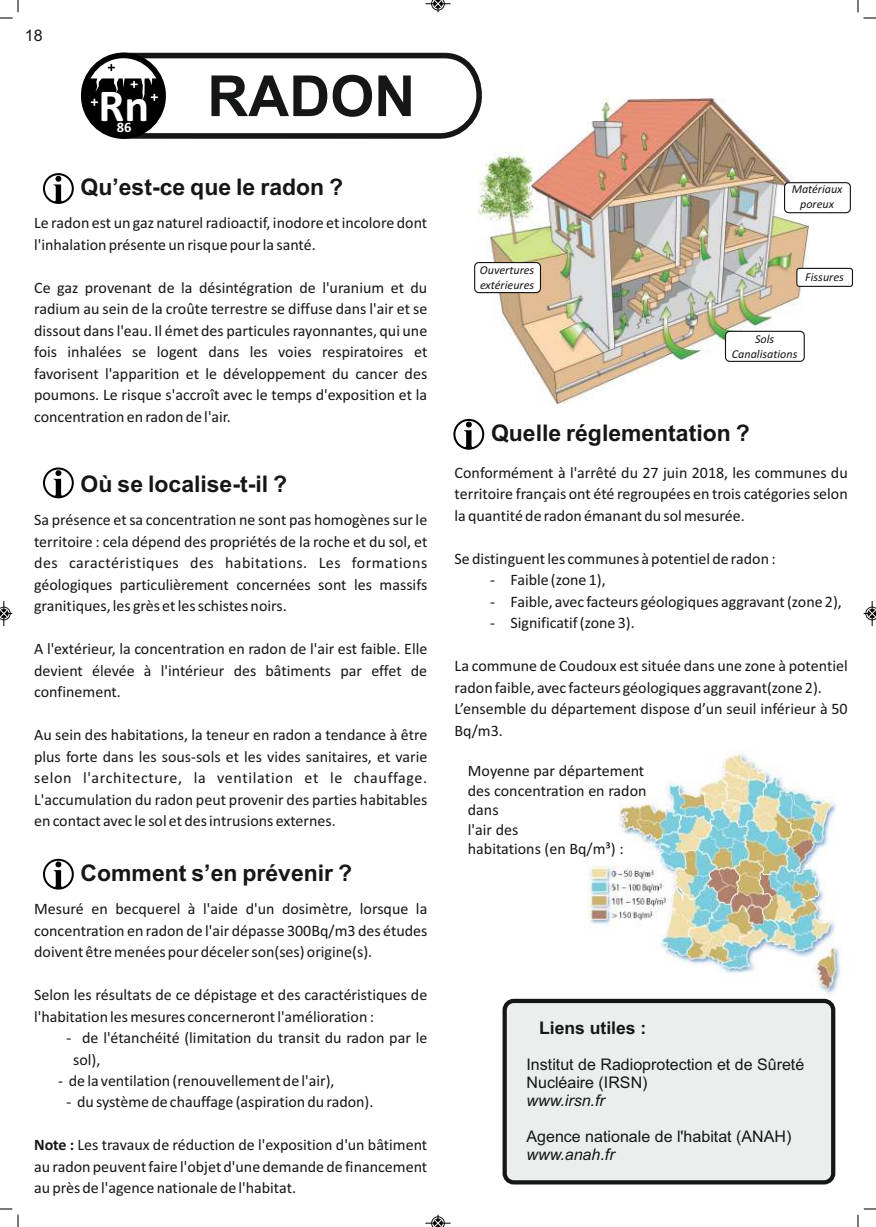
<style>
.page{position:relative;width:876px;height:1227px;background:#fff}
.page>*{position:absolute;margin:0;border:0;box-sizing:border-box;transform-origin:0 0}
.t1{font:700 56.6px "Arial";color:#151616}
.t2{font:700 46px "Calibri";color:#fff}
.t3{font:700 23px "Arial";color:#151616}
.t4{font:700 17.6px "Arial";color:#151616}
.t5{font:16px/21.4px "Calibri";color:#151616;text-align:justify}
.t6{font:16px/17.8px "Arial";color:#151616}
.t7{font:italic 16px "Arial";color:#151616}
.t8{font:700 14.4px "Calibri";color:#fff}
.t9{font:italic 12px/14.8px "Calibri";color:#151616;text-align:center}
.s1{font-weight:700}
</style>
<div class="page">
<div style="left:502px;top:998px;width:332px;height:186px;background:#eceded;border:4px solid #151616;border-radius:9px"></div>
<svg style="left:463px;top:422px;width:9px;height:25px"></svg>
<div style="left:453px;top:419px;width:31px;height:31px;border:2px solid #000;border-radius:50%"></div>
<svg style="left:53px;top:861px;width:10px;height:25px"></svg>
<div style="left:43px;top:858px;width:31px;height:31px;border:2px solid #000;border-radius:50%"></div>
<img style="left:478px;top:98px;width:330px;height:305px">
<div style="left:783px;top:182px;width:67px;height:31px;background:#fff;border:1px solid #151616;border-radius:4px"></div>
<div style="left:724px;top:331px;width:80px;height:31px;background:#fff;border:1px solid #151616;border-radius:4px"></div>
<div style="left:795px;top:268px;width:57px;height:19px;background:#fff;border:1px solid #151616;border-radius:3px"></div>
<div style="left:474px;top:262px;width:66px;height:31px;background:#fff;border:1px solid #151616;border-radius:4px"></div>
<svg style="left:53px;top:470px;width:10px;height:25px"></svg>
<div style="left:43px;top:467px;width:31px;height:31px;border:2px solid #000;border-radius:50%"></div>
<img style="left:587px;top:754px;width:254px;height:241px">
<svg style="left:53px;top:176px;width:9px;height:25px"></svg>
<div style="left:43px;top:173px;width:31px;height:31px;border:2px solid #000;border-radius:50%"></div>
<svg style="left:82px;top:52px;width:402px;height:89px"></svg>
<div style="left:81px;top:53px;width:85px;height:86px;border:6px solid #000;border-radius:50%"></div>
<svg style="left:857px;top:0;width:18px;height:19px"></svg>
<svg style="left:0;top:0;width:19px;height:19px"></svg>
<svg style="left:857px;top:1208px;width:18px;height:19px"></svg>
<svg style="left:0;top:1208px;width:19px;height:19px"></svg>
<svg style="left:425px;top:1214px;width:25px;height:13px"></svg>
<svg style="left:0;top:601px;width:12px;height:25px"></svg>
<svg style="left:863px;top:601px;width:12px;height:25px"></svg>
<svg style="left:425px;top:0;width:25px;height:12px"></svg>
<p class="t6" style="left:25px;top:28px;width:19px">18</p>
<h2 class="t2" style="left:98px;top:87px;width:52px">Rn</h2>
<p class="t8" style="left:117px;top:121px;width:16px">86</p>
<h1 class="t1" style="left:207px;top:75px;width:209px">RADON</h1>
<h3 class="t3" style="left:81px;top:178px;width:264px">Qu’est-ce que le radon ?</h3>
<p class="t5" style="left:34px;top:214px;width:394px">Le radon est un gaz naturel radioactif, inodore et incolore dont l'inhalation présente un risque pour la santé.</p>
<p class="t5" style="left:34px;top:278px;width:394px">Ce gaz provenant de la désintégration de l'uranium et du radium au sein de la croûte terrestre se diffuse dans l'air et se dissout dans l'eau. Il émet des particules rayonnantes, qui une fois inhalées se logent dans les voies respiratoires et favorisent l'apparition et le développement du cancer des poumons. Le risque s'accroît avec le temps d'exposition et la concentration en radon de l'air.</p>
<h3 class="t3" style="left:81px;top:475px;width:208px">Où se localise-t-il ?</h3>
<p class="t5" style="left:34px;top:510px;width:394px">Sa présence et sa concentration ne sont pas homogènes sur le territoire : cela dépend des propriétés de la roche et du sol, et des caractéristiques des habitations. Les formations géologiques particulièrement concernées sont les massifs granitiques, les grès et les schistes noirs.</p>
<p class="t5" style="left:34px;top:639px;width:394px">A l'extérieur, la concentration en radon de l'air est faible. Elle devient élevée à l'intérieur des bâtiments par effet de confinement.</p>
<p class="t5" style="left:34px;top:725px;width:394px">Au sein des habitations, la teneur en radon a tendance à être plus forte dans les sous-sols et les vides sanitaires, et varie selon l'architecture, la ventilation et le chauffage.<br>L'accumulation du radon peut provenir des parties habitables en contact avec le sol et des intrusions externes.</p>
<h3 class="t3" style="left:81px;top:864px;width:273px">Comment s’en prévenir ?</h3>
<p class="t5" style="left:34px;top:899px;width:394px">Mesuré en becquerel à l'aide d'un dosimètre, lorsque la concentration en radon de l'air dépasse 300Bq/m3 des études doivent être menées pour déceler son(ses) origine(s).</p>
<p class="t5" style="left:34px;top:985px;width:394px">Selon les résultats de ce dépistage et des caractéristiques de l'habitation les mesures concerneront l'amélioration :</p>
<p class="t5" style="left:73px;top:1028px;width:355px;text-indent:-7px">- de l'étanchéité (limitation du transit du radon par le sol),</p>
<p class="t5" style="left:58px;top:1071px;width:278px">- de la ventilation (renouvellement de l'air),</p>
<p class="t5" style="left:66px;top:1092px;width:308px">- du système de chauffage (aspiration du radon).</p>
<p class="t5" style="left:34px;top:1135px;width:394px"><span class="s1">Note :</span> Les travaux de réduction de l'exposition d'un bâtiment au radon peuvent faire l'objet d'une demande de financement au près de l'agence nationale de l'habitat.</p>
<p class="t9" style="left:479px;top:263px;width:56px;text-align:left">Ouvertures extérieures</p>
<p class="t9" style="left:791px;top:183px;width:52px">Matériaux poreux</p>
<p class="t9" style="left:804px;top:271px;width:40px">Fissures</p>
<p class="t9" style="left:731px;top:333px;width:67px">Sols<br>Canalisations</p>
<h3 class="t3" style="left:491px;top:424px;width:260px">Quelle réglementation ?</h3>
<p class="t5" style="left:454px;top:463px;width:394px">Conformément à l'arrêté du 27 juin 2018, les communes du territoire français ont été regroupées en trois catégories selon la quantité de radon émanant du sol mesurée.</p>
<p class="t5" style="left:454px;top:549px;width:322px">Se distinguent les communes à potentiel de radon :</p>
<p class="t5" style="left:490px;top:570px;width:117px">- Faible (zone 1),</p>
<p class="t5" style="left:490px;top:592px;width:353px">- Faible, avec facteurs géologiques aggravant (zone 2),</p>
<p class="t5" style="left:490px;top:613px;width:146px">- Significatif (zone 3).</p>
<p class="t5" style="left:454px;top:656px;width:394px;text-align:left">La commune de Coudoux est située dans une zone à potentiel radon faible, avec facteurs géologiques aggravant(zone 2).<br>L’ensemble du département dispose d’un seuil inférieur à 50<br>Bq/m3.</p>
<p class="t5" style="left:467px;top:762px;width:180px;line-height:19.6px;text-align:left">Moyenne par département des concentration en radon dans</p>
<p class="t5" style="left:467px;top:839px;width:157px">habitations (en Bq/m³) :</p>
<p class="t5" style="left:467px;top:820px;width:52px">l'air des</p>
<p class="t4" style="left:539px;top:1021px;width:109px">Liens utiles :</p>
<p class="t6" style="left:526px;top:1057px;width:279px">Institut de Radioprotection et de Sûreté<br>Nucléaire (IRSN)</p>
<p class="t7" style="left:526px;top:1094px;width:80px">www.irsn.fr</p>
<p class="t6" style="left:526px;top:1129px;width:266px">Agence nationale de l'habitat (ANAH)</p>
<p class="t7" style="left:526px;top:1148px;width:90px">www.anah.fr</p>
</div>
